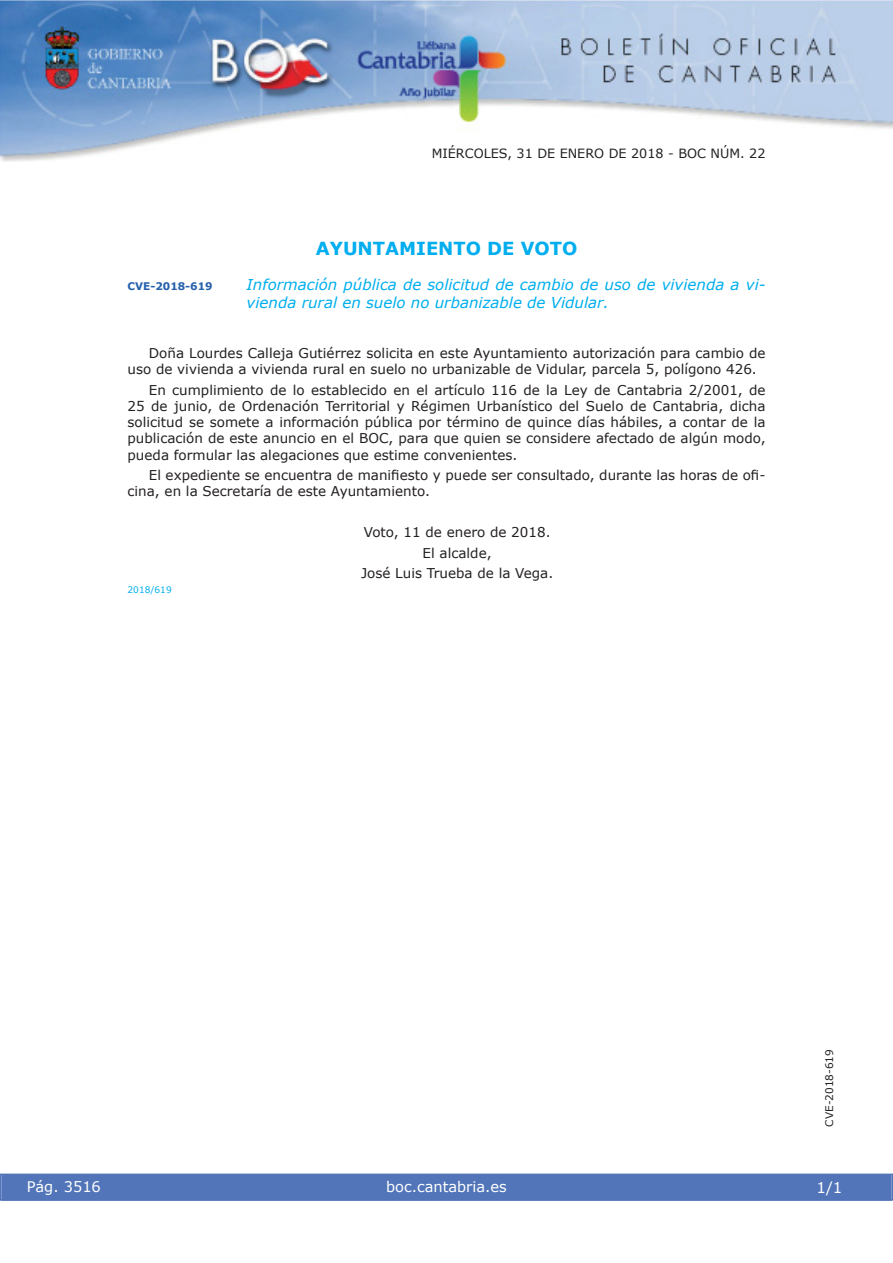
<style>
.page{position:relative;width:893px;height:1263px;background:#fff}
.page>*{position:absolute;margin:0;border:0;box-sizing:border-box;transform-origin:0 0}
.t1{font:700 18px "Verdana";color:#00aeef}
.t2{font:italic 15px/18px "Verdana";color:#00aeef}
.t3{font:15px "Verdana";color:#fff}
.t4{font:14.55px "Verdana";color:#fff}
.t5{font:13.5px/16.2px "Verdana";color:#231f20}
.t6{font:12.75px "Verdana";color:#231f20}
.t7{font:10.5px "Verdana";color:#231f20}
.t8{font:700 10.5px "Verdana";color:#2561ad}
.t9{font:9px "Verdana";color:#00aeef}
</style>
<div class="page">
<img style="left:0;top:0;width:893px;height:161px">
<div style="left:1px;top:1174px;width:890px;height:27px;background:#5175b8"></div>
<div style="left:0;top:1174px;width:893px;height:27px;border:1px solid #5175b8"></div>
<p class="t6" style="left:432px;top:145px;width:335px">MIÉRCOLES, 31 DE ENERO DE 2018 - BOC NÚM. 22</p>
<h1 class="t1" style="left:316px;top:237px;width:263px">AYUNTAMIENTO DE VOTO</h1>
<p class="t8" style="left:128px;top:279px;width:87px">CVE-2018-619</p>
<p class="t2" style="left:247px;top:275px;width:520px">Información pública de solicitud de cambio de uso de vivienda a vi&shy;vienda rural en suelo no urbanizable de Vidular.</p>
<p class="t5" style="left:128px;top:345px;width:639px;text-indent:21px">Doña Lourdes Calleja Gutiérrez solicita en este Ayuntamiento autorización para cambio de uso de vivienda a vivienda rural en suelo no urbanizable de Vidular, parcela 5, polígono 426.</p>
<p class="t5" style="left:128px;top:381px;width:639px;text-align:justify;text-indent:21px">En cumplimiento de lo establecido en el artículo 116 de la Ley de Cantabria 2/2001, de 25 de junio, de Ordenación Territorial y Régimen Urbanístico del Suelo de Cantabria, dicha solicitud se somete a información pública por término de quince días hábiles, a contar de la publicación de este anuncio en el BOC, para que quien se considere afectado de algún modo, pueda formular las alegaciones que estime convenientes.</p>
<p class="t5" style="left:128px;top:467px;width:639px;text-indent:21px">El expediente se encuentra de manifiesto y puede ser consultado, durante las horas de ofi&shy;cina, en la Secretaría de este Ayuntamiento.</p>
<p class="t5" style="left:361px;top:522px;width:194px;line-height:20.4px;text-align:center">Voto, 11 de enero de 2018.<br>El alcalde,<br>José Luis Trueba de la Vega.</p>
<p class="t9" style="left:128px;top:584px;width:46px">2018/619</p>
<p class="t4" style="left:27px;top:1177px;width:76px">Pág. 3516</p>
<p class="t4" style="left:386px;top:1178px;width:122px">boc.cantabria.es</p>
<p class="t7" style="left:823px;top:1127px;width:79px;rotate:-90deg">CVE-2018-619</p>
<p class="t3" style="left:816px;top:1178px;width:27px">1/1</p>
</div>
